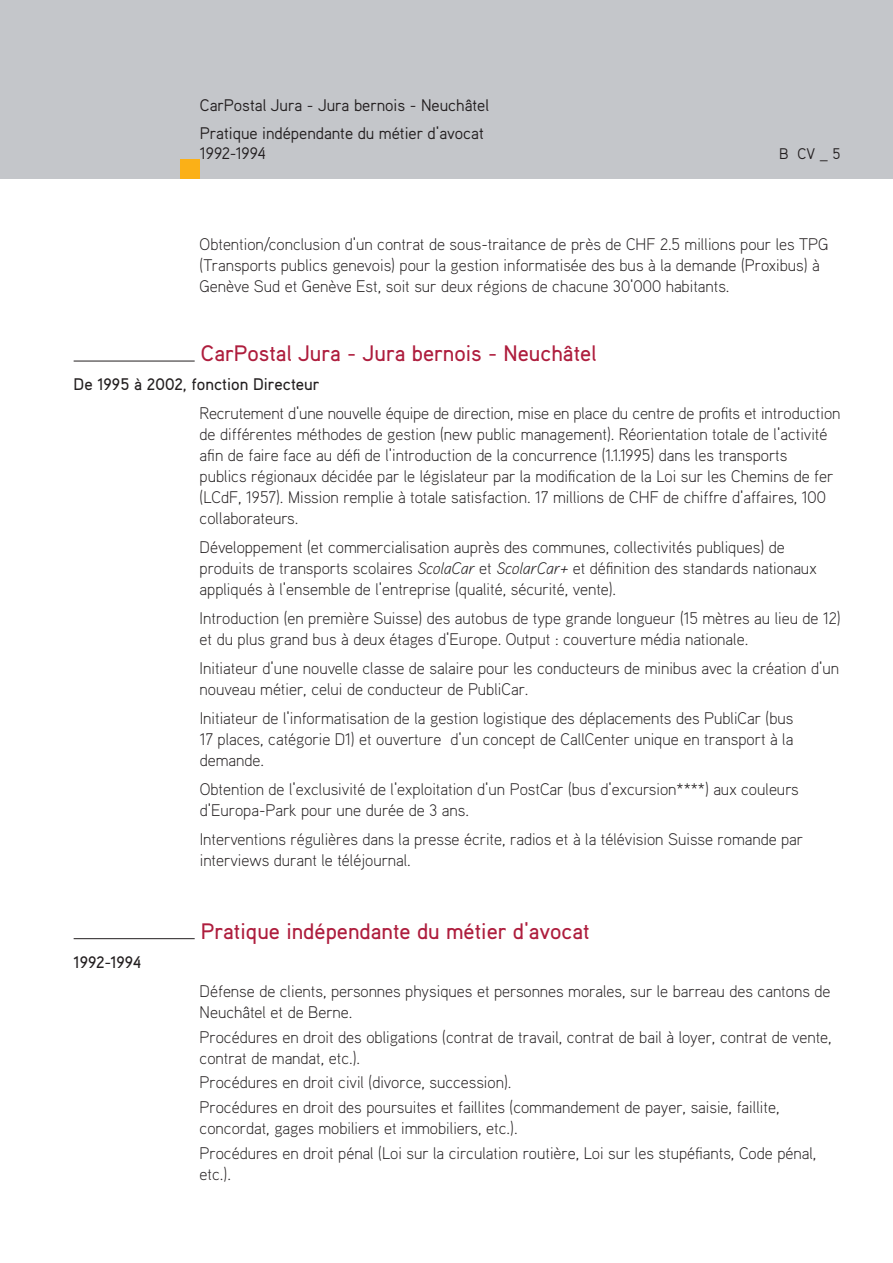
<style>
.page{position:relative;width:893px;height:1263px;background:#fff}
.page>*{position:absolute;margin:0;border:0;box-sizing:border-box;transform-origin:0 0}
.TITRE_1{font:500 22.35px "Aaux";color:#ae1d3d}
.Texte_general{font:300 16.8px/21px "Aaux";color:#231f20}
.t1{font:16.8px/20.1px "Aaux";color:#231f20}
.Texte_general-2{font:500 16.8px "Aaux";color:#231f20}
.t2{font:15.45px "Aaux";color:#231f20}
.s1{font-style:italic}
</style>
<div class="page">
<div style="left:0;top:0;width:893px;height:179px;background:#c4c6ca"></div>
<div style="left:180px;top:159px;width:20px;height:20px;background:#fbb017"></div>
<hr style="left:74px;top:361px;width:121px;height:1px;background:#231f20">
<hr style="left:74px;top:938px;width:121px;height:1px;background:#231f20">
<p class="t1" style="left:200px;top:94px;width:291px">CarPostal Jura - Jura bernois - Neuchâtel</p>
<p class="t1" style="left:200px;top:122px;width:285px">Pratique indépendante du métier d’avocat<br>1992-1994</p>
<p class="t2" style="left:779px;top:144px;width:63px">B CV _ 5</p>
<p class="Texte_general" style="left:200px;top:233px;width:630px">Obtention/conclusion d’un contrat de sous-traitance de près de CHF 2.5 millions pour les TPG (Transports publics genevois) pour la gestion informatisée des bus à la demande (Proxibus) à<br>Genève Sud et Genève Est, soit sur deux régions de chacune 30’000 habitants.</p>
<p class="TITRE_1" style="left:201px;top:339px;width:397px">CarPostal Jura - Jura bernois - Neuchâtel</p>
<p class="Texte_general-2" style="left:74px;top:374px;width:247px">De 1995 à 2002, fonction Directeur</p>
<p class="Texte_general" style="left:200px;top:402px;width:642px">Recrutement d’une nouvelle équipe de direction, mise en place du centre de profits et introduction de différentes méthodes de gestion (new public management). Réorientation totale de l’activité afin de faire face au défi de l’introduction de la concurrence (1.1.1995) dans les transports<br>publics régionaux décidée par le législateur par la modification de la Loi sur les Chemins de fer (LCdF, 1957). Mission remplie à totale satisfaction. 17 millions de CHF de chiffre d’affaires, 100 collaborateurs.</p>
<p class="Texte_general" style="left:200px;top:536px;width:618px">Développement (et commercialisation auprès des communes, collectivités publiques) de produits de transports scolaires <span class="s1">ScolaCar</span> et <span class="s1">ScolarCar+</span> et définition des standards nationaux appliqués à l’ensemble de l’entreprise (qualité, sécurité, vente).</p>
<p class="Texte_general" style="left:200px;top:607px;width:642px">Introduction (en première Suisse) des autobus de type grande longueur (15 mètres au lieu de 12) et du plus grand bus à deux étages d’Europe. Output : couverture média nationale.</p>
<p class="Texte_general" style="left:200px;top:657px;width:641px">Initiateur d’une nouvelle classe de salaire pour les conducteurs de minibus avec la création d’un nouveau métier, celui de conducteur de PubliCar.</p>
<p class="Texte_general" style="left:200px;top:707px;width:595px;text-align:justify">Initiateur de l’informatisation de la gestion logistique des déplacements des PubliCar (bus 17 places, catégorie D1) et ouverture d’un concept de CallCenter unique en transport à la demande.</p>
<p class="Texte_general" style="left:200px;top:778px;width:600px">Obtention de l’exclusivité de l’exploitation d’un PostCar (bus d’excursion****) aux couleurs d’Europa-Park pour une durée de 3 ans.</p>
<p class="Texte_general" style="left:200px;top:828px;width:605px">Interventions régulières dans la presse écrite, radios et à la télévision Suisse romande par interviews durant le téléjournal.</p>
<p class="Texte_general-2" style="left:74px;top:951px;width:69px">1992-1994</p>
<p class="TITRE_1" style="left:201px;top:917px;width:390px">Pratique indépendante du métier d’avocat</p>
<p class="Texte_general" style="left:200px;top:980px;width:632px">Défense de clients, personnes physiques et personnes morales, sur le barreau des cantons de<br>Neuchâtel et de Berne.</p>
<p class="Texte_general" style="left:200px;top:1026px;width:634px">Procédures en droit des obligations (contrat de travail, contrat de bail à loyer, contrat de vente, contrat de mandat, etc.).</p>
<p class="Texte_general" style="left:200px;top:1071px;width:313px">Procédures en droit civil (divorce, succession).</p>
<p class="Texte_general" style="left:200px;top:1096px;width:581px">Procédures en droit des poursuites et faillites (commandement de payer, saisie, faillite, concordat, gages mobiliers et immobiliers, etc.).</p>
<p class="Texte_general" style="left:200px;top:1142px;width:618px">Procédures en droit pénal (Loi sur la circulation routière, Loi sur les stupéfiants, Code pénal, etc.).</p>
</div>
